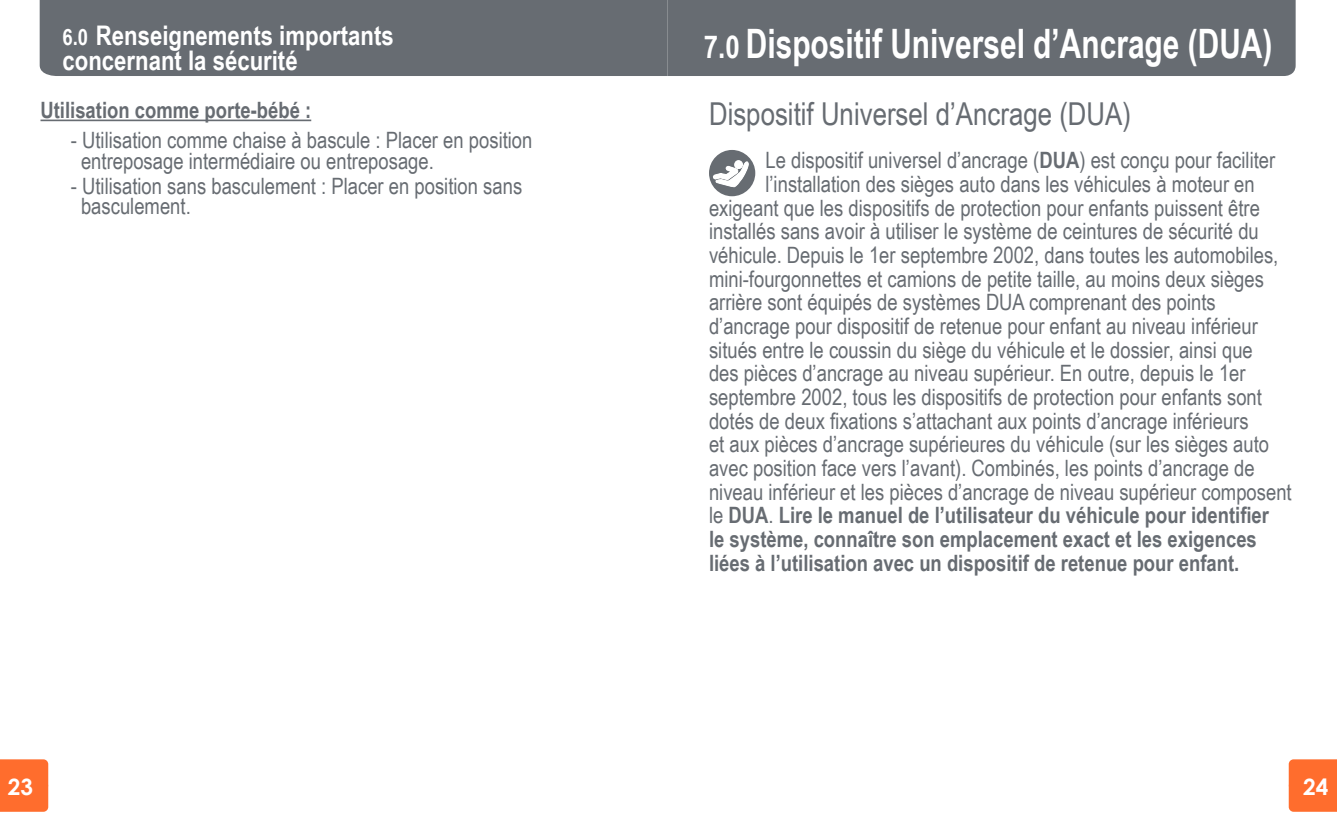
<style>
.page{position:relative;width:1337px;height:821px;background:#fff}
.page>*{position:absolute;margin:0;border:0;box-sizing:border-box;transform-origin:0 0}
.t1{font:700 40.5px "Arial Narrow";color:#fff;scale:.9 1}
.t2{font:31.5px "Arial Narrow";color:#676c72}
.t3{font:700 27px/24.8px "Arial Narrow";color:#fff}
.t4{font:22.5px/20.2px "Arial Narrow";color:#676c72}
.t5{font:700 22.5px "Arial Narrow";color:#676c72}
.t6{font:700 22.5px "Century Gothic";color:#fff}
.s1{font-size:22.5px}
.s2{font-size:31.5px}
.s3{font-weight:700}
.s4{font-weight:400}
</style>
<div class="page">
<div style="left:667px;top:0;width:628px;height:76px;background:#676c72"></div>
<div style="left:1288px;top:759px;width:48px;height:52px;background:#ff6d2d"></div>
<div style="left:40px;top:0;width:627px;height:76px;background:#676c72"></div>
<div style="left:0;top:759px;width:48px;height:52px;background:#ff6d2d"></div>
<hr style="left:40px;top:119px;width:271px;height:2px;background:#676c72">
<div style="left:709px;top:150px;width:46px;height:46px;background:#676c72;border-radius:50%"></div>
<div style="left:734px;top:160px;width:9px;height:9px;border:1px solid #fff;border-radius:50%"></div>
<svg style="left:713px;top:161px;width:35px;height:26px"></svg>
<div style="left:734px;top:160px;width:8px;height:9px;background:#fff;border-radius:50%"></div>
<p class="t3" style="left:63px;top:22px;width:333px"><span class="s1">6.0</span> Renseignements importants concernant la sécurité</p>
<p class="t5" style="left:40px;top:93px;width:272px">Utilisation comme porte-bébé :</p>
<p class="t4" style="left:81px;top:129px;width:453px;text-indent:-10px">- Utilisation comme chaise à bascule : Placer en position entreposage intermédiaire ou entreposage.</p>
<p class="t4" style="left:81px;top:175px;width:443px;text-indent:-10px">- Utilisation sans basculement : Placer en position sans basculement.</p>
<p class="t6" style="left:8px;top:772px;width:27px">23</p>
<h1 class="t1" style="left:704px;top:13px;width:633px"><span class="s2">7.0</span> Dispositif Universel d’Ancrage (DUA)</h1>
<h2 class="t2" style="left:709px;top:90px;width:423px">Dispositif Universel d’Ancrage (DUA)</h2>
<p class="t4" style="left:765px;top:149px;width:511px">Le dispositif universel d’ancrage (<span class="s3">DUA</span>) est conçu pour faciliter</p>
<p class="t4" style="left:765px;top:173px;width:491px">l’installation des sièges auto dans les véhicules à moteur en</p>
<p class="t4" style="left:709px;top:197px;width:552px">exigeant que les dispositifs de protection pour enfants puissent être</p>
<p class="t4" style="left:709px;top:220px;width:551px">installés sans avoir à utiliser le système de ceintures de sécurité du</p>
<p class="t4" style="left:709px;top:244px;width:571px">véhicule. Depuis le 1er septembre 2002, dans toutes les automobiles,</p>
<p class="t4" style="left:709px;top:268px;width:556px">mini-fourgonnettes et camions de petite taille, au moins deux sièges</p>
<p class="t4" style="left:709px;top:291px;width:508px">arrière sont équipés de systèmes DUA comprenant des points</p>
<p class="t4" style="left:709px;top:315px;width:550px">d’ancrage pour dispositif de retenue pour enfant au niveau inférieur</p>
<p class="t4" style="left:709px;top:338px;width:545px">situés entre le coussin du siège du véhicule et le dossier, ainsi que</p>
<p class="t4" style="left:709px;top:362px;width:538px">des pièces d’ancrage au niveau supérieur. En outre, depuis le 1er</p>
<p class="t4" style="left:709px;top:386px;width:554px">septembre 2002, tous les dispositifs de protection pour enfants sont</p>
<p class="t4" style="left:709px;top:409px;width:541px">dotés de deux fixations s’attachant aux points d’ancrage inférieurs</p>
<p class="t4" style="left:709px;top:433px;width:561px">et aux pièces d’ancrage supérieures du véhicule (sur les sièges auto</p>
<p class="t4" style="left:709px;top:457px;width:547px">avec position face vers l’avant). Combinés, les points d’ancrage de</p>
<p class="t4" style="left:709px;top:480px;width:584px">niveau inférieur et les pièces d’ancrage de niveau supérieur composent</p>
<p class="t5" style="left:709px;top:498px;width:561px"><span class="s4">le</span> DUA<span class="s4">.</span> Lire le manuel de l’utilisateur du véhicule pour identifier</p>
<p class="t5" style="left:709px;top:521px;width:549px">le système, connaître son emplacement exact et les exigences</p>
<p class="t5" style="left:709px;top:545px;width:532px">liées à l’utilisation avec un dispositif de retenue pour enfant.</p>
<p class="t6" style="left:1303px;top:772px;width:27px">24</p>
</div>
